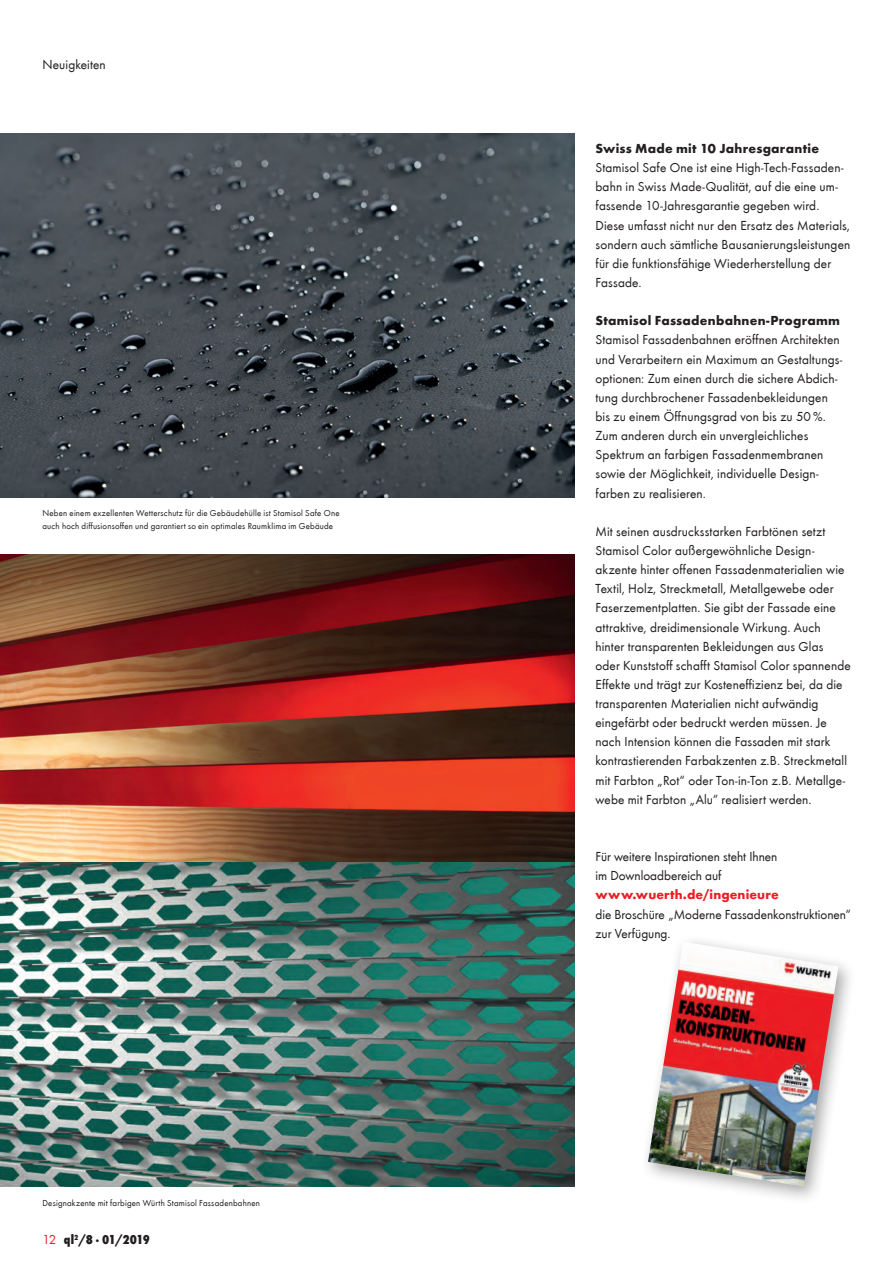
<style>
.page{position:relative;width:894px;height:1264px;background:#fff}
.page>*{position:absolute;margin:0;border:0;box-sizing:border-box;transform-origin:0 0}
.Fließtext_9_pt{font:13.5px/19.2px "Wuerth";letter-spacing:.01em;color:#231f20}
.Subhead_9_pt{font:13.5px/19.2px "Wuerth";color:#231f20}
.Subhead_9_pt-2{font:700 13.5px "Wuerth";letter-spacing:.02em;color:#231f20}
.t1{font:800 condensed 13.5px "Wuerth";letter-spacing:-.045em;color:#231f20}
.BU_6pt{font:9px/12.8px "Wuerth";letter-spacing:.02em;color:#231f20}
.s1{font-weight:400;font-stretch:normal;color:#ee1d23}
.s2{font-weight:700;color:#ee1d23}
</style>
<div class="page">
<img style="left:0;top:134px;width:574px;height:363px">
<img style="left:0;top:555px;width:574px;height:631px">
<div style="left:639px;top:934px;width:217px;height:271px;background:#231f20;opacity:.4"></div>
<img style="left:648px;top:941px;width:190px;height:245px">
<p class="Fließtext_9_pt" style="left:42px;top:54px;width:65px">Neuigkeiten</p>
<p class="BU_6pt" style="left:42px;top:506px;width:298px">Neben einem exzellenten Wetterschutz für die Gebäudehülle ist Stamisol Safe One auch hoch diffusionsoffen und garantiert so ein optimales Raumklima im Gebäude</p>
<p class="BU_6pt" style="left:42px;top:1196px;width:219px">Designakzente mit farbigen Würth Stamisol Fassadenbahnen</p>
<p class="t1" style="left:42px;top:1230px;width:109px"><span class="s1">12</span> ql<sup>2</sup>/8 · 01/2019</p>
<p class="Subhead_9_pt-2" style="left:595px;top:139px;width:225px">Swiss Made mit 10 Jahresgarantie</p>
<p class="Fließtext_9_pt" style="left:595px;top:157px;width:256px">Stamisol Safe One ist eine High-Tech-Fassaden&shy;bahn in Swiss Made-Qualität, auf die eine um&shy;fassende 10-Jahresgarantie gegeben wird.<br>Diese umfasst nicht nur den Ersatz des Materials, sondern auch sämtliche Bausanierungsleistungen für die funktionsfähige Wiederherstellung der Fassade.</p>
<p class="Subhead_9_pt-2" style="left:595px;top:311px;width:246px">Stamisol Fassadenbahnen-Programm</p>
<p class="Fließtext_9_pt" style="left:595px;top:330px;width:248px">Stamisol Fassadenbahnen eröffnen Architekten und Verarbeitern ein Maximum an Gestaltungs&shy;optionen: Zum einen durch die sichere Abdich&shy;tung durchbrochener Fassadenbekleidungen bis zu einem Öffnungsgrad von bis zu 50 %.<br>Zum anderen durch ein unvergleichliches Spektrum an farbigen Fassadenmembranen sowie der Möglichkeit, individuelle Design-</p>
<p class="Fließtext_9_pt" style="left:595px;top:483px;width:112px">farben zu realisieren.</p>
<p class="Fließtext_9_pt" style="left:595px;top:521px;width:257px">Mit seinen ausdrucksstarken Farbtönen setzt Stamisol Color außergewöhnliche Design&shy;akzente hinter offenen Fassadenmaterialien wie Textil, Holz, Streckmetall, Metallgewebe oder Faserzementplatten. Sie gibt der Fassade eine attraktive, dreidimensionale Wirkung. Auch hinter transparenten Bekleidungen aus Glas oder Kunststoff schafft Stamisol Color spannende Effekte und trägt zur Kosteneffizienz bei, da die transparenten Materialien nicht aufwändig eingefärbt oder bedruckt werden müssen. Je nach Intension können die Fassaden mit stark kontrastierenden Farbakzenten z.B. Streckmetall mit Farbton „Rot“ oder Ton-in-Ton z.B. Metallge&shy;webe mit Farbton „Alu“ realisiert werden.</p>
<p class="Subhead_9_pt" style="left:595px;top:846px;width:183px">Für weitere Inspirationen steht Ihnen im Downloadbereich auf</p>
<p class="Subhead_9_pt" style="left:595px;top:884px;width:257px"><span class="s2">www.wuerth.de/ingenieure<br></span>die Broschüre „Moderne Fassadenkonstruktionen“ zur Verfügung.</p>
</div>
